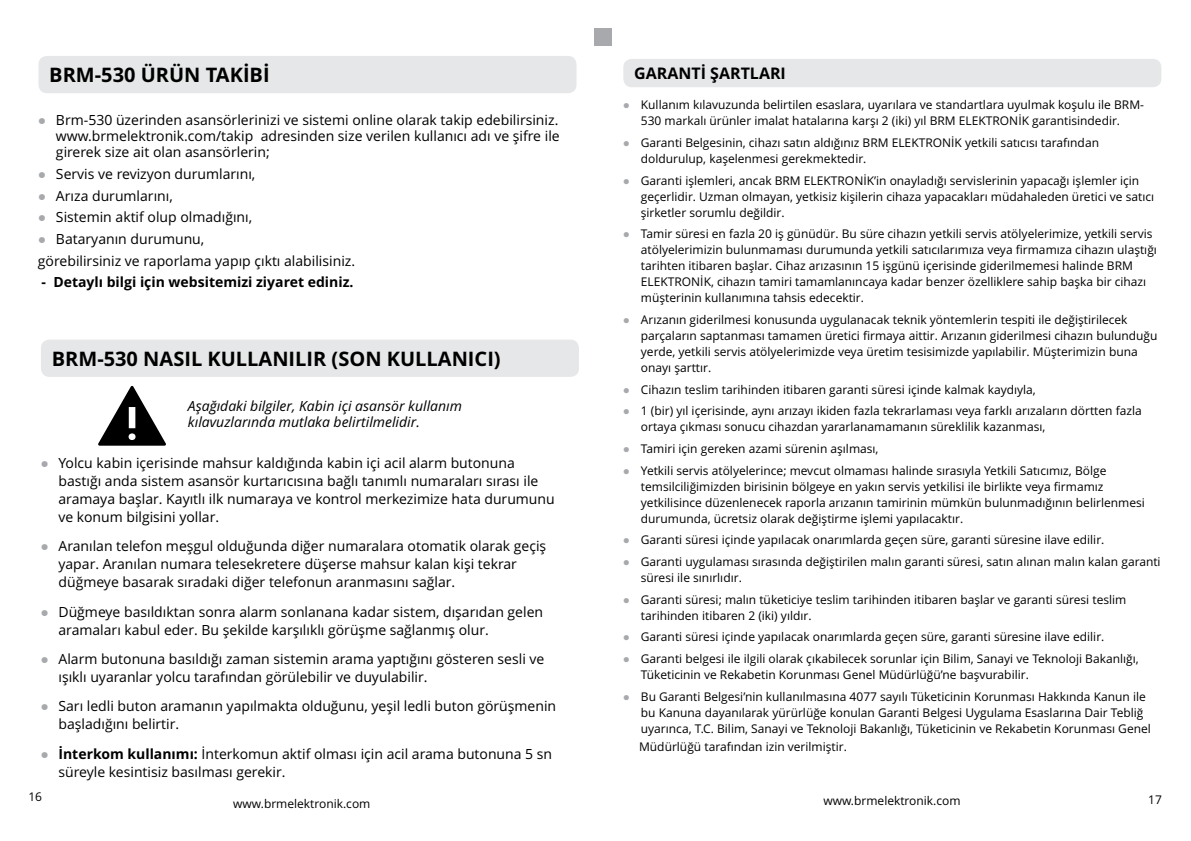
<style>
.page{position:relative;width:1191px;height:841px;background:#fff}
.page>*{position:absolute;margin:0;border:0;box-sizing:border-box;transform-origin:0 0}
.t1{font:700 20px "Open Sans";color:#000}
.t2{font:700 16px "Open Sans";color:#000}
.t3{font:14px/18px "Open Sans";color:#000}
.t4{font:italic 14px/16px "Open Sans";color:#000}
.t5{font:700 14px "Open Sans";color:#000}
.t6{font:12px/16px "Open Sans";color:#000}
.s1{font-family:"Arial";color:#a7a9ac}
.s2{font-weight:700}
</style>
<div class="page">
<div style="left:38px;top:56px;width:538px;height:37px;background:#e6e7e8;border-radius:9px"></div>
<div style="left:41px;top:340px;width:538px;height:37px;background:#e6e7e8;border-radius:9px"></div>
<svg style="left:98px;top:386px;width:68px;height:60px"></svg>
<div style="left:623px;top:59px;width:537px;height:28px;background:#e6e7e8;border-radius:9px"></div>
<div style="left:594px;top:29px;width:17px;height:17px;background:#a7a9ac"></div>
<h1 class="t1" style="left:49px;top:67px;width:222px">BRM-530 ÜRÜN TAKİBİ</h1>
<p class="t3" style="left:56px;top:114px;width:505px;line-height:16px;text-align:justify;text-indent:-18px"><span class="s1">●</span> Brm-530 üzerinden asansörlerinizi ve sistemi online olarak takip edebilirsiniz. www.brmelektronik.com/takip adresinden size verilen kullanıcı adı ve şifre ile girerek size ait olan asansörlerin;</p>
<p class="t3" style="left:38px;top:166px;width:219px"><span class="s1">●</span> Servis ve revizyon durumlarını,</p>
<p class="t3" style="left:38px;top:188px;width:136px"><span class="s1">●</span> Arıza durumlarını,</p>
<p class="t3" style="left:38px;top:210px;width:216px"><span class="s1">●</span> Sistemin aktif olup olmadığını,</p>
<p class="t3" style="left:38px;top:230px;width:318px;line-height:21.7px"><span class="s1">●</span> Bataryanın durumunu,<br>görebilirsiniz ve raporlama yapıp çıktı alabilisiniz.</p>
<p class="t5" style="left:42px;top:277px;width:313px">- Detaylı bilgi için websitemizi ziyaret ediniz.</p>
<h1 class="t1" style="left:52px;top:351px;width:450px">BRM-530 NASIL KULLANILIR (SON KULLANICI)</h1>
<p class="t4" style="left:188px;top:399px;width:275px">Aşağıdaki bilgiler, Kabin içi asansör kullanım kılavuzlarında mutlaka belirtilmelidir.</p>
<p class="t3" style="left:58px;top:455px;width:497px;text-indent:-18px"><span class="s1">●</span> Yolcu kabin içerisinde mahsur kaldığında kabin içi acil alarm butonuna bastığı anda sistem asansör kurtarıcısına bağlı tanımlı numaraları sırası ile aramaya başlar. Kayıtlı ilk numaraya ve kontrol merkezimize hata durumunu ve konum bilgisini yollar.</p>
<p class="t3" style="left:58px;top:539px;width:489px;text-indent:-18px"><span class="s1">●</span> Aranılan telefon meşgul olduğunda diğer numaralara otomatik olarak geçiş yapar. Aranılan numara telesekretere düşerse mahsur kalan kişi tekrar düğmeye basarak sıradaki diğer telefonun aranmasını sağlar.</p>
<p class="t3" style="left:58px;top:604px;width:486px;text-indent:-18px"><span class="s1">●</span> Düğmeye basıldıktan sonra alarm sonlanana kadar sistem, dışarıdan gelen aramaları kabul eder. Bu şekilde karşılıklı görüşme sağlanmış olur.</p>
<p class="t3" style="left:58px;top:651px;width:487px;text-indent:-18px"><span class="s1">●</span> Alarm butonuna basıldığı zaman sistemin arama yaptığını gösteren sesli ve ışıklı uyaranlar yolcu tarafından görülebilir ve duyulabilir.</p>
<p class="t3" style="left:58px;top:699px;width:499px;text-indent:-18px"><span class="s1">●</span> Sarı ledli buton aramanın yapılmakta olduğunu, yeşil ledli buton görüşmenin başladığını belirtir.</p>
<p class="t3" style="left:58px;top:746px;width:495px;text-indent:-18px"><span class="s1">●</span> <span class="s2">İnterkom kullanımı:</span> İnterkomun aktif olması için acil arama butonuna 5 sn süreyle kesintisiz basılması gerekir.</p>
<p class="t6" style="left:28px;top:790px;width:15px">16</p>
<p class="t6" style="left:233px;top:797px;width:139px">www.brmelektronik.com</p>
<h2 class="t2" style="left:634px;top:67px;width:153px">GARANTİ ŞARTLARI</h2>
<p class="t6" style="left:622px;top:98px;width:522px;text-align:center"><span class="s1">●</span> Kullanım kılavuzunda belirtilen esaslara, uyarılara ve standartlara uyulmak koşulu ile BRM-<br>530 markalı ürünler imalat hatalarına karşı 2 (iki) yıl BRM ELEKTRONİK garantisindedir.</p>
<p class="t6" style="left:640px;top:136px;width:459px;text-indent:-18px"><span class="s1">●</span> Garanti Belgesinin, cihazı satın aldığınız BRM ELEKTRONİK yetkili satıcısı tarafından doldurulup, kaşelenmesi gerekmektedir.</p>
<p class="t6" style="left:640px;top:174px;width:514px;text-indent:-18px"><span class="s1">●</span> Garanti işlemleri, ancak BRM ELEKTRONİK’in onayladığı servislerinin yapacağı işlemler için geçerlidir. Uzman olmayan, yetkisiz kişilerin cihaza yapacakları müdahaleden üretici ve satıcı şirketler sorumlu değildir.</p>
<p class="t6" style="left:640px;top:227px;width:517px;text-indent:-18px"><span class="s1">●</span> Tamir süresi en fazla 20 iş günüdür. Bu süre cihazın yetkili servis atölyelerimize, yetkili servis atölyelerimizin bulunmaması durumunda yetkili satıcılarımıza veya firmamıza cihazın ulaştığı tarihten itibaren başlar. Cihaz arızasının 15 işgünü içerisinde giderilmemesi halinde BRM ELEKTRONİK, cihazın tamiri tamamlanıncaya kadar benzer özelliklere sahip başka bir cihazı müşterinin kullanımına tahsis edecektir.</p>
<p class="t6" style="left:640px;top:313px;width:518px;text-indent:-18px"><span class="s1">●</span> Arızanın giderilmesi konusunda uygulanacak teknik yöntemlerin tespiti ile değiştirilecek parçaların saptanması tamamen üretici firmaya aittir. Arızanın giderilmesi cihazın bulunduğu yerde, yetkili servis atölyelerimizde veya üretim tesisimizde yapılabilir. Müşterimizin buna onayı şarttır.</p>
<p class="t6" style="left:622px;top:383px;width:414px"><span class="s1">●</span> Cihazın teslim tarihinden itibaren garanti süresi içinde kalmak kaydıyla,</p>
<p class="t6" style="left:640px;top:404px;width:502px;text-indent:-18px"><span class="s1">●</span> 1 (bir) yıl içerisinde, aynı arızayı ikiden fazla tekrarlaması veya farklı arızaların dörtten fazla ortaya çıkması sonucu cihazdan yararlanamamanın süreklilik kazanması,</p>
<p class="t6" style="left:622px;top:442px;width:257px"><span class="s1">●</span> Tamiri için gereken azami sürenin aşılması,</p>
<p class="t6" style="left:640px;top:464px;width:505px;text-indent:-18px"><span class="s1">●</span> Yetkili servis atölyelerince; mevcut olmaması halinde sırasıyla Yetkili Satıcımız, Bölge temsilciliğimizden birisinin bölgeye en yakın servis yetkilisi ile birlikte veya firmamız yetkilisince düzenlenecek raporla arızanın tamirinin mümkün bulunmadığının belirlenmesi durumunda, ücretsiz olarak değiştirme işlemi yapılacaktır.</p>
<p class="t6" style="left:622px;top:533px;width:483px"><span class="s1">●</span> Garanti süresi içinde yapılacak onarımlarda geçen süre, garanti süresine ilave edilir.</p>
<p class="t6" style="left:640px;top:555px;width:521px;text-indent:-18px"><span class="s1">●</span> Garanti uygulaması sırasında değiştirilen malın garanti süresi, satın alınan malın kalan garanti süresi ile sınırlıdır.</p>
<p class="t6" style="left:640px;top:593px;width:487px;text-indent:-18px"><span class="s1">●</span> Garanti süresi; malın tüketiciye teslim tarihinden itibaren başlar ve garanti süresi teslim tarihinden itibaren 2 (iki) yıldır.</p>
<p class="t6" style="left:622px;top:630px;width:483px"><span class="s1">●</span> Garanti süresi içinde yapılacak onarımlarda geçen süre, garanti süresine ilave edilir.</p>
<p class="t6" style="left:640px;top:652px;width:499px;text-indent:-18px"><span class="s1">●</span> Garanti belgesi ile ilgili olarak çıkabilecek sorunlar için Bilim, Sanayi ve Teknoloji Bakanlığı,<br>Tüketicinin ve Rekabetin Korunması Genel Müdürlüğü’ne başvurabilir.</p>
<p class="t6" style="left:640px;top:690px;width:511px;text-indent:-18px"><span class="s1">●</span> Bu Garanti Belgesi’nin kullanılmasına 4077 sayılı Tüketicinin Korunması Hakkında Kanun ile bu Kanuna dayanılarak yürürlüğe konulan Garanti Belgesi Uygulama Esaslarına Dair Tebliğ uyarınca, T.C. Bilim, Sanayi ve Teknoloji Bakanlığı, Tüketicinin ve Rekabetin Korunması Genel</p>
<p class="t6" style="left:639px;top:740px;width:209px">Müdürlüğü tarafından izin verilmiştir.</p>
<p class="t6" style="left:823px;top:794px;width:139px">www.brmelektronik.com</p>
<p class="t6" style="left:1147px;top:793px;width:15px">17</p>
</div>
